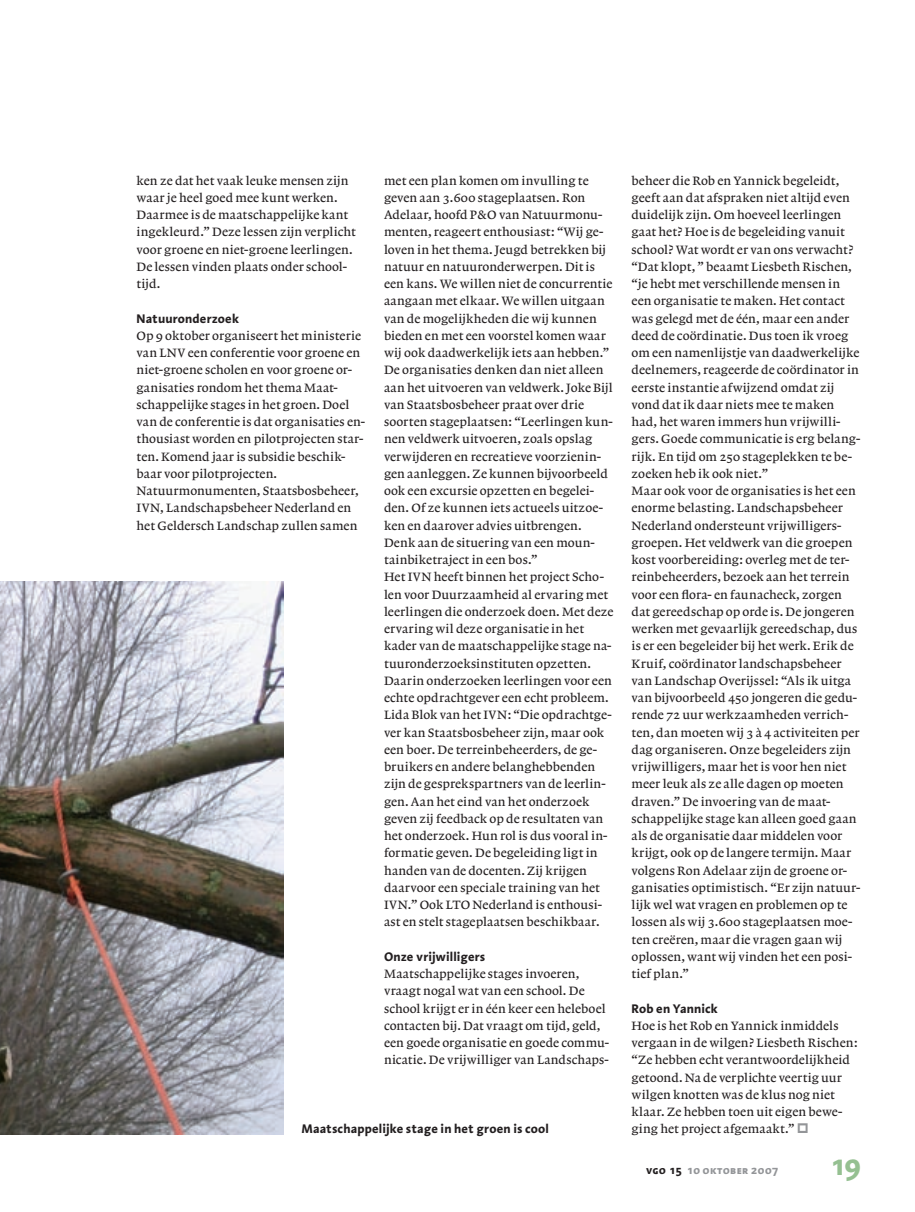
<style>
.page{position:relative;width:915px;height:1212px;background:#fff}
.page>*{position:absolute;margin:0;border:0;box-sizing:border-box;transform-origin:0 0}
.t1{font:700 30px "Linotype Aroma";color:#95c091}
.t2{font:500 12.75px/17.2px "Lexicon No 1 Roman A";letter-spacing:.01em;color:#231f20}
.t3{font:700 12.75px "Linotype Aroma";letter-spacing:.005em;color:#231f20}
.t4{font:700 12px "Linotype Aroma SC";letter-spacing:.02em;color:#939598}
.s1{color:#231f20}
</style>
<div class="page">
<img style="left:0;top:581px;width:283px;height:553px">
<p class="t2" style="left:136px;top:172px;width:220px">ken ze dat het vaak leuke mensen zijn waar je heel goed mee kunt werken.<br>Daarmee is de maatschappelijke kant ingekleurd.” Deze lessen zijn verplicht voor groene en niet-groene leerlingen.<br>De lessen vinden plaats onder school&shy;tijd.</p>
<p class="t3" style="left:136px;top:310px;width:104px">Natuuronderzoek</p>
<p class="t2" style="left:136px;top:327px;width:230px">Op 9 oktober organiseert het ministerie van LNV een conferentie voor groene en niet-groene scholen en voor groene or&shy;ganisaties rondom het thema Maat&shy;schappelijke stages in het groen. Doel van de conferentie is dat organisaties en&shy;thousiast worden en pilotprojecten star&shy;ten. Komend jaar is subsidie beschik&shy;baar voor pilotprojecten.<br>Natuurmonumenten, Staatsbosbeheer, IVN, Landschapsbeheer Nederland en het Geldersch Landschap zullen samen</p>
<p class="t2" style="left:384px;top:172px;width:231px">met een plan komen om invulling te geven aan 3.600 stageplaatsen. Ron Adelaar, hoofd P&amp;O van Natuurmonu&shy;menten, reageert enthousiast: “Wij ge&shy;loven in het thema. Jeugd betrekken bij natuur en natuuronderwerpen. Dit is een kans. We willen niet de concurrentie aangaan met elkaar. We willen uitgaan van de mogelijkheden die wij kunnen bieden en met een voorstel komen waar wij ook daadwerkelijk iets aan hebben.” De organisaties denken dan niet alleen aan het uitvoeren van veldwerk. Joke Bijl van Staatsbosbeheer praat over drie soorten stageplaatsen: “Leerlingen kun&shy;nen veldwerk uitvoeren, zoals opslag verwijderen en recreatieve voorzienin&shy;gen aanleggen. Ze kunnen bijvoorbeeld ook een excursie opzetten en begelei&shy;den. Of ze kunnen iets actueels uitzoe&shy;ken en daarover advies uitbrengen.<br>Denk aan de situering van een moun&shy;tainbiketraject in een bos.”<br>Het IVN heeft binnen het project Scho&shy;len voor Duurzaamheid al ervaring met leerlingen die onderzoek doen. Met deze ervaring wil deze organisatie in het kader van de maatschappelijke stage na&shy;tuuronderzoeksinstituten opzetten.<br>Daarin onderzoeken leerlingen voor een echte opdrachtgever een echt probleem.<br>Lida Blok van het IVN: “Die opdrachtge&shy;ver kan Staatsbosbeheer zijn, maar ook een boer. De terreinbeheerders, de ge&shy;bruikers en andere belanghebbenden zijn de gesprekspartners van de leerlin&shy;gen. Aan het eind van het onderzoek geven zij feedback op de resultaten van het onderzoek. Hun rol is dus vooral in&shy;formatie geven. De begeleiding ligt in handen van de docenten. Zij krijgen daarvoor een speciale training van het IVN.” Ook LTO Nederland is enthousi&shy;ast en stelt stageplaatsen beschikbaar.</p>
<p class="t3" style="left:384px;top:948px;width:103px">Onze vrijwilligers</p>
<p class="t2" style="left:384px;top:965px;width:226px">Maatschappelijke stages invoeren, vraagt nogal wat van een school. De school krijgt er in één keer een heleboel contacten bij. Dat vraagt om tijd, geld, een goede organisatie en goede commu&shy;nicatie. De vrijwilliger van Landschaps-</p>
<p class="t2" style="left:631px;top:172px;width:230px">beheer die Rob en Yannick begeleidt, geeft aan dat afspraken niet altijd even duidelijk zijn. Om hoeveel leerlingen gaat het? Hoe is de begeleiding vanuit school? Wat wordt er van ons verwacht? “Dat klopt, ” beaamt Liesbeth Rischen, “je hebt met verschillende mensen in een organisatie te maken. Het contact was gelegd met de één, maar een ander deed de coördinatie. Dus toen ik vroeg om een namenlijstje van daadwerkelijke deelnemers, reageerde de coördinator in eerste instantie afwijzend omdat zij vond dat ik daar niets mee te maken had, het waren immers hun vrijwilli&shy;gers. Goede communicatie is erg belang&shy;rijk. En tijd om 250 stageplekken te be&shy;zoeken heb ik ook niet.”<br>Maar ook voor de organisaties is het een enorme belasting. Landschapsbeheer Nederland ondersteunt vrijwilligers&shy;groepen. Het veldwerk van die groepen kost voorbereiding: overleg met de ter&shy;reinbeheerders, bezoek aan het terrein voor een flora- en faunacheck, zorgen dat gereedschap op orde is. De jongeren werken met gevaarlijk gereedschap, dus is er een begeleider bij het werk. Erik de Kruif, coördinator landschapsbeheer van Landschap Overijssel: “Als ik uitga van bijvoorbeeld 450 jongeren die gedu&shy;rende 72 uur werkzaamheden verrich&shy;ten, dan moeten wij 3 à 4 activiteiten per dag organiseren. Onze begeleiders zijn vrijwilligers, maar het is voor hen niet meer leuk als ze alle dagen op moeten draven.” De invoering van de maat&shy;schappelijke stage kan alleen goed gaan als de organisatie daar middelen voor krijgt, ook op de langere termijn. Maar volgens Ron Adelaar zijn de groene or&shy;ganisaties optimistisch. “Er zijn natuur&shy;lijk wel wat vragen en problemen op te lossen als wij 3.600 stageplaatsen moe&shy;ten creëren, maar die vragen gaan wij oplossen, want wij vinden het een posi&shy;tief plan.”</p>
<p class="t3" style="left:631px;top:1000px;width:88px">Rob en Yannick</p>
<p class="t2" style="left:631px;top:1017px;width:227px">Hoe is het Rob en Yannick inmiddels vergaan in de wilgen? Liesbeth Rischen: “Ze hebben echt verantwoordelijkheid getoond. Na de verplichte veertig uur wilgen knotten was de klus nog niet klaar. Ze hebben toen uit eigen bewe-</p>
<p class="t3" style="left:301px;top:1120px;width:249px">Maatschappelijke stage in het groen is cool</p>
<p class="t2" style="left:631px;top:1120px;width:165px">ging het project afgemaakt.”</p>
<p class="t4" style="left:645px;top:1162px;width:134px"><span class="s1">vgo 15</span> 10 oktober 2007</p>
<h1 class="t1" style="left:829px;top:1144px;width:33px">19</h1>
</div>
